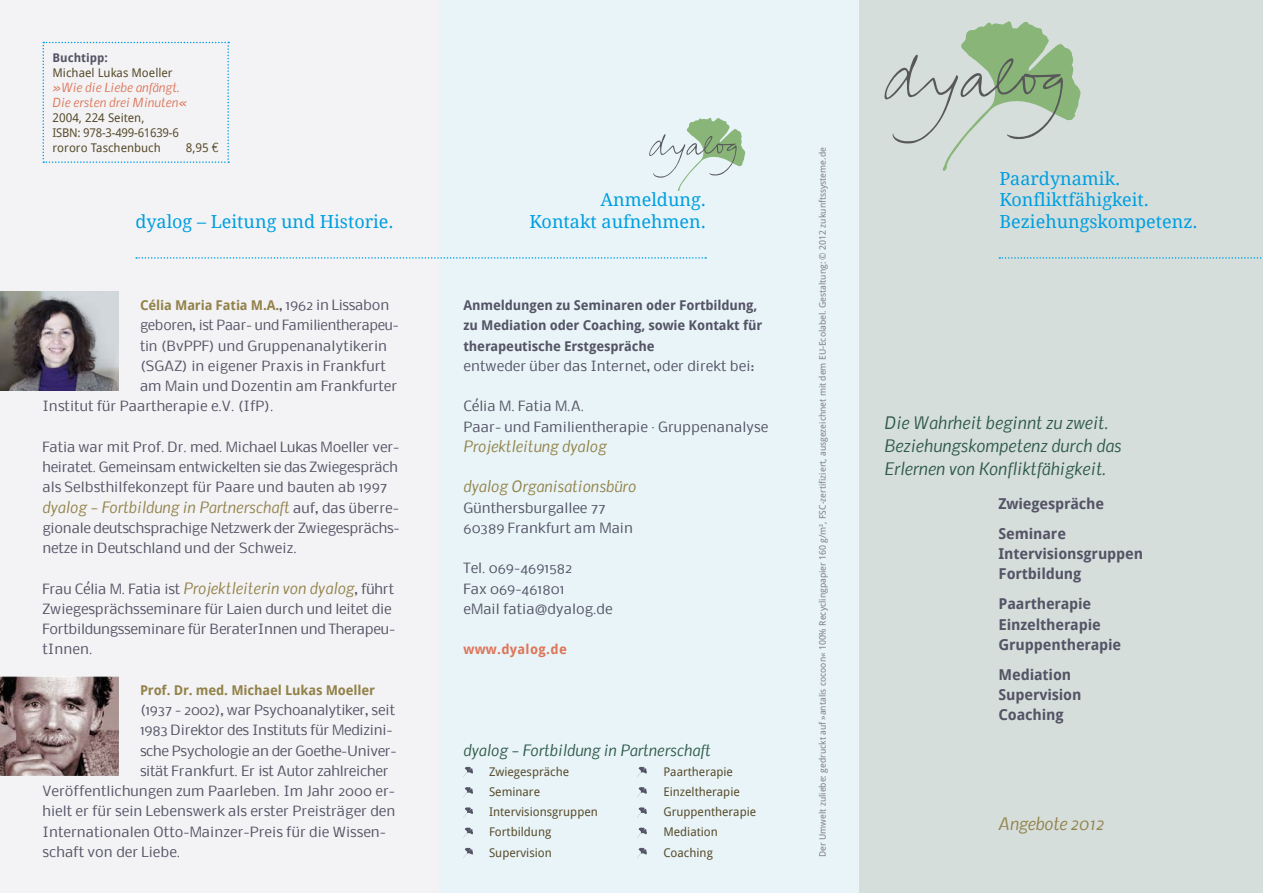
<style>
.page{position:relative;width:1263px;height:893px;background:#fff}
.page>*{position:absolute;margin:0;border:0;box-sizing:border-box;transform-origin:0 0}
.t1{font:18px/21.6px "Droid Serif";color:#009ee0}
.t2{font:italic 16.5px/23.2px "Nobile";color:#2e594a}
.t3{font:italic 16.5px "Nobile";letter-spacing:-.02em;color:#92824a}
.t4{font:700 15px/20.2px "Droid Sans";letter-spacing:-.01em;color:#545466}
.t5{font:italic 15px "Nobile";color:#92824a}
.t6{font:italic 15px "Nobile";color:#2e594a}
.t7{font:13.5px/20.2px "Nobile";color:#545466}
.t8{font:13.5px/20.2px "Nobile";letter-spacing:-.02em;color:#545466}
.t9{font:700 13.5px/20.2px "Droid Sans";letter-spacing:-.01em;color:#545466}
.t10{font:700 13.5px "Droid Sans";letter-spacing:-.01em;color:#92824a}
.t11{font:13.5px "Nobile";letter-spacing:-.025em;color:#545466}
.t12{font:700 13.5px "Droid Sans";letter-spacing:.025em;color:#de7559}
.t13{font:12px/20.2px "Droid Sans";color:#594d2e}
.t14{font:italic 12px/15px "Nobile";color:#de7559}
.t15{font:700 12px "Droid Sans";color:#545466}
.t16{font:9px "Droid Sans";color:#7f7f8c}
.s1{font-family:"Euphemia UCAS"}
.s2{font-family:"Nobile";font-weight:400;color:#545466}
.s3{font-style:normal;font-size:13.5px;color:#545466}
.s4{font-style:italic;font-size:15px;color:#92824a}
</style>
<div class="page">
<div style="left:438px;top:0;width:421px;height:893px;background:#e8f4f7"></div>
<div style="left:0;top:0;width:438px;height:893px;background:#f3f3f5"></div>
<div style="left:859px;top:0;width:404px;height:893px;background:#d5dedb"></div>
<svg style="left:884px;top:21px;width:197px;height:150px"></svg>
<svg style="left:649px;top:118px;width:96px;height:73px"></svg>
<svg style="left:999px;top:257px;width:263px;height:2px"></svg>
<svg style="left:136px;top:257px;width:570px;height:2px"></svg>
<img style="left:0;top:292px;width:119px;height:99px">
<img style="left:0;top:677px;width:119px;height:99px">
<svg style="left:463px;top:767px;width:10px;height:10px"></svg>
<svg style="left:637px;top:767px;width:10px;height:10px"></svg>
<svg style="left:463px;top:787px;width:10px;height:10px"></svg>
<svg style="left:637px;top:787px;width:10px;height:10px"></svg>
<svg style="left:463px;top:807px;width:10px;height:11px"></svg>
<svg style="left:637px;top:807px;width:10px;height:11px"></svg>
<svg style="left:463px;top:827px;width:10px;height:11px"></svg>
<svg style="left:637px;top:827px;width:10px;height:11px"></svg>
<svg style="left:463px;top:848px;width:10px;height:10px"></svg>
<svg style="left:637px;top:848px;width:10px;height:10px"></svg>
<svg style="left:43px;top:42px;width:186px;height:121px"></svg>
<p class="t15" style="left:53px;top:51px;width:57px">Buchtipp:</p>
<p class="t13" style="left:53px;top:63px;width:122px">Michael Lukas Moeller</p>
<p class="t14" style="left:53px;top:79px;width:136px">»Wie die Liebe anfängt.<br>Die ersten drei Minuten«</p>
<p class="t13" style="left:53px;top:110px;width:128px;line-height:15px">2004, 224 Seiten,<br>ISBN: 978-3-499-61639-6 rororo Taschenbuch</p>
<p class="t13" style="left:186px;top:138px;width:34px">8,95 <span class="s1">€</span></p>
<h1 class="t1" style="left:600px;top:189px;width:107px">Anmeldung.</h1>
<h1 class="t1" style="left:135px;top:211px;width:260px">dyalog – Leitung und Historie.</h1>
<h1 class="t1" style="left:529px;top:211px;width:178px">Kontakt aufnehmen.</h1>
<p class="t10" style="left:140px;top:297px;width:251px">Célia Maria Fatia M.A.<span class="s2">, 1962 in Lissabon</span></p>
<p class="t8" style="left:140px;top:315px;width:260px">geboren, ist Paar- und Familientherapeu-</p>
<p class="t7" style="left:140px;top:335px;width:249px">tin (BvPPF) und Gruppenanalytikerin</p>
<p class="t7" style="left:140px;top:355px;width:248px">(SGAZ) in eigener Praxis in Frankfurt</p>
<p class="t7" style="left:140px;top:375px;width:259px">am Main und Dozentin am Frankfurter</p>
<p class="t7" style="left:43px;top:396px;width:233px">Institut für Paartherapie e.V. (IfP).</p>
<p class="t7" style="left:43px;top:436px;width:358px;text-align:justify">Fatia war mit Prof. Dr. med. Michael Lukas Moeller ver&shy;heiratet. Gemeinsam entwickelten sie das Zwiegespräch als Selbsthilfekonzept für Paare und bauten ab 1997</p>
<p class="t5" style="left:43px;top:495px;width:358px">dyalog – Fortbildung in Partnerschaft <span class="s3">auf, das überre-</span></p>
<p class="t8" style="left:43px;top:517px;width:359px">gionale deutschsprachige Netzwerk der Zwiegesprächs&shy;netze in Deutschland und der Schweiz.</p>
<p class="t7" style="left:43px;top:578px;width:354px">Frau Célia M. Fatia ist <span class="s4">Projektleiterin von dyalog</span>, führt Zwiegesprächsseminare für Laien durch und leitet die Fortbildungsseminare für BeraterInnen und Therapeu&shy;tInnen.</p>
<p class="t10" style="left:140px;top:682px;width:237px">Prof. Dr. med. Michael Lukas Moeller</p>
<p class="t8" style="left:140px;top:699px;width:257px">(1937 - 2002), war Psychoanalytiker, seit</p>
<p class="t8" style="left:140px;top:720px;width:254px">1983 Direktor des Instituts für Medizini-</p>
<p class="t11" style="left:140px;top:740px;width:258px">sche Psychologie an der Goethe-Univer-</p>
<p class="t8" style="left:140px;top:760px;width:250px">sität Frankfurt. Er ist Autor zahlreicher</p>
<p class="t7" style="left:43px;top:780px;width:354px">Veröffentlichungen zum Paarleben. Im Jahr 2000 er-</p>
<p class="t7" style="left:43px;top:801px;width:354px">hielt er für sein Lebenswerk als erster Preisträger den</p>
<p class="t7" style="left:43px;top:821px;width:345px">Internationalen Otto-Mainzer-Preis für die Wissen-</p>
<p class="t7" style="left:43px;top:841px;width:139px">schaft von der Liebe.</p>
<p class="t9" style="left:463px;top:295px;width:300px">Anmeldungen zu Seminaren oder Fortbildung, zu Mediation oder Coaching, sowie Kontakt für therapeutische Erstgespräche</p>
<p class="t7" style="left:463px;top:355px;width:292px">entweder über das Internet, oder direkt bei:</p>
<p class="t7" style="left:463px;top:396px;width:306px">Célia M. Fatia M.A.<br>Paar- und Familientherapie · Gruppenanalyse</p>
<p class="t5" style="left:463px;top:435px;width:145px">Projektleitung dyalog</p>
<p class="t5" style="left:463px;top:475px;width:174px">dyalog Organisationsbüro</p>
<p class="t7" style="left:463px;top:497px;width:171px">Günthersburgallee 77<br>60389 Frankfurt am Main</p>
<p class="t7" style="left:463px;top:558px;width:151px">Tel. 069-4691582<br>Fax 069-461801<br>eMail fatia@dyalog.de</p>
<p class="t12" style="left:463px;top:642px;width:105px">www.dyalog.de</p>
<p class="t6" style="left:463px;top:738px;width:249px">dyalog – Fortbildung in Partnerschaft</p>
<p class="t13" style="left:663px;top:761px;width:94px">Paartherapie<br>Einzeltherapie<br>Gruppentherapie<br>Mediation<br>Coaching</p>
<p class="t13" style="left:489px;top:761px;width:110px">Zwiegespräche<br>Seminare<br>Intervisionsgruppen<br>Fortbildung<br>Supervision</p>
<p class="t16" style="left:817px;top:857px;width:711px;rotate:-90deg">Der Umwelt zuliebe: gedruckt auf »antalis cocoon« 100% Recyclingpapier 160 g/m², FSC-zertifiziert, ausgezeichnet mit dem EU-Ecolabel. Gestaltung: © 2012 zukunftssysteme.de</p>
<h1 class="t1" style="left:999px;top:168px;width:200px">Paardynamik.<br>Konfliktfähigkeit.<br>Beziehungskompetenz.</h1>
<p class="t2" style="left:884px;top:410px;width:239px">Die Wahrheit beginnt zu zweit.<br>Beziehungskompetenz durch das<br>Erlernen von Konfliktfähigkeit.</p>
<p class="t4" style="left:998px;top:489px;width:107px;line-height:30px">Zwiegespräche<br>Seminare</p>
<p class="t4" style="left:998px;top:544px;width:146px">Intervisionsgruppen<br>Fortbildung</p>
<p class="t4" style="left:998px;top:594px;width:124px">Paartherapie<br>Einzeltherapie<br>Gruppentherapie</p>
<p class="t4" style="left:998px;top:665px;width:84px">Mediation<br>Supervision<br>Coaching</p>
<p class="t3" style="left:998px;top:811px;width:107px">Angebote 2012</p>
</div>
